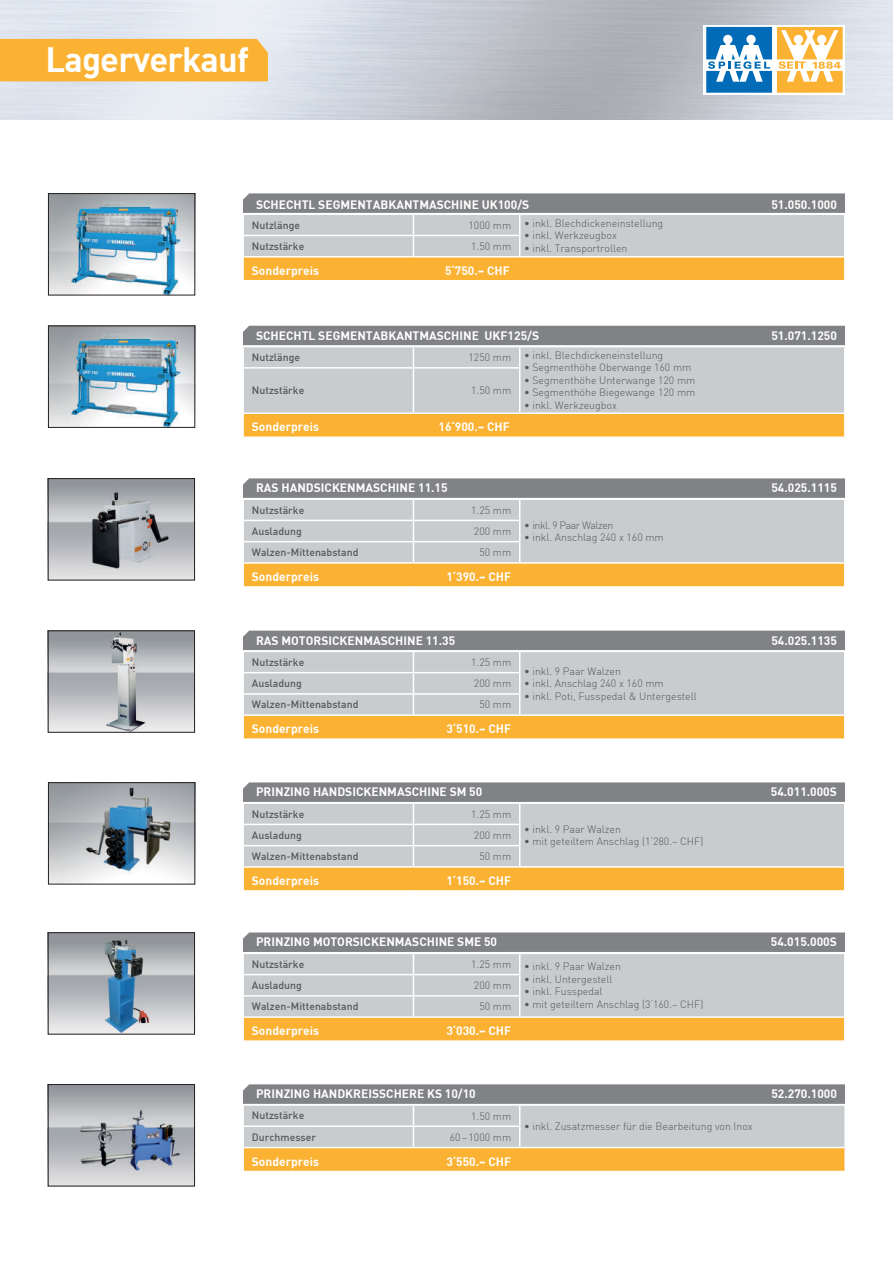
<style>
.page{position:relative;width:893px;height:1263px;background:#fff}
.page>*{position:absolute;margin:0;border:0;box-sizing:border-box;transform-origin:0 0}
.t1{font:700 34.5px "DIN";letter-spacing:-.025em;color:#fff}
.t2{font:700 12px "DIN";color:#fff}
.t3{font:300 10.5px/12.6px "DIN";color:#57585a}
.t4{font:500 10.5px "DIN";color:#57585a}
</style>
<div class="page">
<img style="left:50px;top:195px;width:143px;height:98px">
<div style="left:48px;top:193px;width:147px;height:102px;border:1px solid #231f20"></div>
<svg style="left:243px;top:193px;width:602px;height:87px;background:#c8b798"></svg>
<svg style="left:243px;top:326px;width:602px;height:110px;background:#c8bca4"></svg>
<hr style="left:519px;top:369px;width:1px;height:43px;background:#fff">
<img style="left:50px;top:328px;width:143px;height:98px">
<div style="left:48px;top:326px;width:147px;height:102px;border:1px solid #231f20"></div>
<svg style="left:243px;top:932px;width:602px;height:109px;background:#c9bca4"></svg>
<img style="left:50px;top:934px;width:143px;height:98px">
<div style="left:48px;top:932px;width:147px;height:102px;border:1px solid #231f20"></div>
<svg style="left:243px;top:782px;width:602px;height:109px;background:#c9bca4"></svg>
<img style="left:50px;top:784px;width:143px;height:98px">
<div style="left:48px;top:782px;width:147px;height:102px;border:1px solid #231f20"></div>
<svg style="left:243px;top:631px;width:602px;height:108px;background:#c9bca3"></svg>
<img style="left:50px;top:633px;width:143px;height:97px">
<div style="left:48px;top:631px;width:147px;height:101px;border:1px solid #231f20"></div>
<svg style="left:243px;top:478px;width:602px;height:109px;background:#c9bca4"></svg>
<img style="left:50px;top:480px;width:143px;height:98px">
<div style="left:48px;top:478px;width:147px;height:102px;border:1px solid #231f20"></div>
<img style="left:50px;top:1086px;width:143px;height:98px">
<div style="left:48px;top:1084px;width:147px;height:102px;border:1px solid #231f20"></div>
<svg style="left:243px;top:1084px;width:602px;height:87px;background:#c8b798"></svg>
<div style="left:0;top:39px;width:268px;height:42px;background:#fbb131"></div>
<div style="left:704px;top:25px;width:141px;height:70px;background:linear-gradient(to right,#fff,#fff)"></div>
<svg style="left:706px;top:27px;width:137px;height:66px"></svg>
<h1 class="t1" style="left:45px;top:43px;width:205px">Lagerverkauf</h1>
<p class="t2" style="left:256px;top:199px;width:275px">SCHECHTL SEGMENTABKANTMASCHINE UK100/S</p>
<p class="t4" style="left:252px;top:220px;width:50px">Nutzlänge</p>
<p class="t3" style="left:524px;top:217px;width:141px;text-indent:-55px">1000 mm ï inkl. Blechdickeneinstellung ï inkl. Werkzeugbox</p>
<p class="t4" style="left:252px;top:241px;width:54px">Nutzstärke</p>
<p class="t3" style="left:471px;top:243px;width:158px">1.50 mm ï inkl. Transportrollen</p>
<p class="t2" style="left:252px;top:265px;width:69px">Sonderpreis</p>
<p class="t2" style="left:445px;top:265px;width:66px">5‘750.– CHF</p>
<p class="t2" style="left:771px;top:199px;width:67px">51.050.1000</p>
<p class="t2" style="left:256px;top:330px;width:284px">SCHECHTL SEGMENTABKANTMASCHINE UKF125/S</p>
<p class="t4" style="left:252px;top:352px;width:50px">Nutzlänge</p>
<p class="t3" style="left:524px;top:349px;width:173px;text-indent:-55px">1250 mm ï inkl. Blechdickeneinstellung<br>ï Segmenthöhe Oberwange 160 mm ï Segmenthöhe Unterwange 120 mm ï Segmenthöhe Biegewange 120 mm ï inkl. Werkzeugbox</p>
<p class="t4" style="left:252px;top:386px;width:54px">Nutzstärke</p>
<p class="t3" style="left:471px;top:385px;width:42px">1.50 mm</p>
<p class="t2" style="left:252px;top:421px;width:69px">Sonderpreis</p>
<p class="t2" style="left:439px;top:421px;width:73px">16‘900.– CHF</p>
<p class="t2" style="left:256px;top:482px;width:193px">RAS HANDSICKENMASCHINE 11.15</p>
<p class="t4" style="left:252px;top:505px;width:54px">Nutzstärke</p>
<p class="t3" style="left:471px;top:504px;width:42px">1.25 mm</p>
<p class="t4" style="left:252px;top:526px;width:52px">Ausladung</p>
<p class="t3" style="left:474px;top:526px;width:39px">200 mm</p>
<p class="t4" style="left:252px;top:548px;width:108px">Walzen-Mittenabstand</p>
<p class="t3" style="left:479px;top:547px;width:33px">50 mm</p>
<p class="t2" style="left:252px;top:571px;width:69px">Sonderpreis</p>
<p class="t2" style="left:446px;top:571px;width:66px">1‘390.– CHF</p>
<p class="t3" style="left:524px;top:519px;width:141px">ï inkl. 9 Paar Walzen<br>ï inkl. Anschlag 240 x 160 mm</p>
<p class="t2" style="left:771px;top:330px;width:67px">51.071.1250</p>
<p class="t2" style="left:771px;top:483px;width:67px">54.025.1115</p>
<p class="t2" style="left:256px;top:635px;width:201px">RAS MOTORSICKENMASCHINE 11.35</p>
<p class="t4" style="left:252px;top:657px;width:54px">Nutzstärke</p>
<p class="t3" style="left:471px;top:657px;width:42px">1.25 mm</p>
<p class="t4" style="left:252px;top:679px;width:52px">Ausladung</p>
<p class="t3" style="left:474px;top:678px;width:39px">200 mm</p>
<p class="t4" style="left:252px;top:700px;width:108px">Walzen-Mittenabstand</p>
<p class="t3" style="left:479px;top:699px;width:33px">50 mm</p>
<p class="t2" style="left:252px;top:723px;width:69px">Sonderpreis</p>
<p class="t2" style="left:446px;top:723px;width:66px">3‘510.– CHF</p>
<p class="t3" style="left:524px;top:665px;width:174px">ï inkl. 9 Paar Walzen<br>ï inkl. Anschlag 240 x 160 mm<br>ï inkl. Poti, Fusspedal &amp; Untergestell</p>
<p class="t2" style="left:771px;top:635px;width:67px">54.025.1135</p>
<p class="t2" style="left:256px;top:786px;width:228px">PRINZING HANDSICKENMASCHINE SM 50</p>
<p class="t4" style="left:252px;top:809px;width:54px">Nutzstärke</p>
<p class="t3" style="left:471px;top:808px;width:42px">1.25 mm</p>
<p class="t4" style="left:252px;top:830px;width:52px">Ausladung</p>
<p class="t3" style="left:474px;top:830px;width:39px">200 mm</p>
<p class="t4" style="left:252px;top:851px;width:108px">Walzen-Mittenabstand</p>
<p class="t3" style="left:479px;top:851px;width:33px">50 mm</p>
<p class="t2" style="left:252px;top:875px;width:69px">Sonderpreis</p>
<p class="t2" style="left:446px;top:875px;width:66px">1‘150.– CHF</p>
<p class="t3" style="left:524px;top:823px;width:181px">ï inkl. 9 Paar Walzen<br>ï mit geteiltem Anschlag (1‘280.– CHF)</p>
<p class="t2" style="left:256px;top:937px;width:243px">PRINZING MOTORSICKENMASCHINE SME 50</p>
<p class="t4" style="left:252px;top:959px;width:54px">Nutzstärke</p>
<p class="t3" style="left:524px;top:961px;width:181px;text-indent:-53px">1.25 mm ï inkl. 9 Paar Walzen<br>ï inkl. Untergestell<br>ï inkl. Fusspedal<br>ï mit geteiltem Anschlag (3‘160.– CHF)</p>
<p class="t4" style="left:252px;top:980px;width:52px">Ausladung</p>
<p class="t3" style="left:474px;top:980px;width:39px">200 mm</p>
<p class="t4" style="left:252px;top:1002px;width:108px">Walzen-Mittenabstand</p>
<p class="t3" style="left:479px;top:1001px;width:33px">50 mm</p>
<p class="t2" style="left:252px;top:1025px;width:69px">Sonderpreis</p>
<p class="t2" style="left:446px;top:1025px;width:66px">3‘030.– CHF</p>
<p class="t2" style="left:771px;top:786px;width:68px">54.011.000S</p>
<p class="t2" style="left:771px;top:936px;width:68px">54.015.000S</p>
<p class="t2" style="left:256px;top:1088px;width:221px">PRINZING HANDKREISSCHERE KS 10/10</p>
<p class="t4" style="left:252px;top:1111px;width:54px">Nutzstärke</p>
<p class="t3" style="left:471px;top:1110px;width:42px">1.50 mm</p>
<p class="t4" style="left:252px;top:1132px;width:66px">Durchmesser</p>
<p class="t3" style="left:450px;top:1131px;width:63px">60 – 1000 mm</p>
<p class="t2" style="left:252px;top:1156px;width:69px">Sonderpreis</p>
<p class="t2" style="left:446px;top:1156px;width:66px">3‘550.– CHF</p>
<p class="t3" style="left:524px;top:1121px;width:230px">ï inkl. Zusatzmesser für die Bearbeitung von Inox</p>
<p class="t2" style="left:771px;top:1088px;width:67px">52.270.1000</p>
</div>
